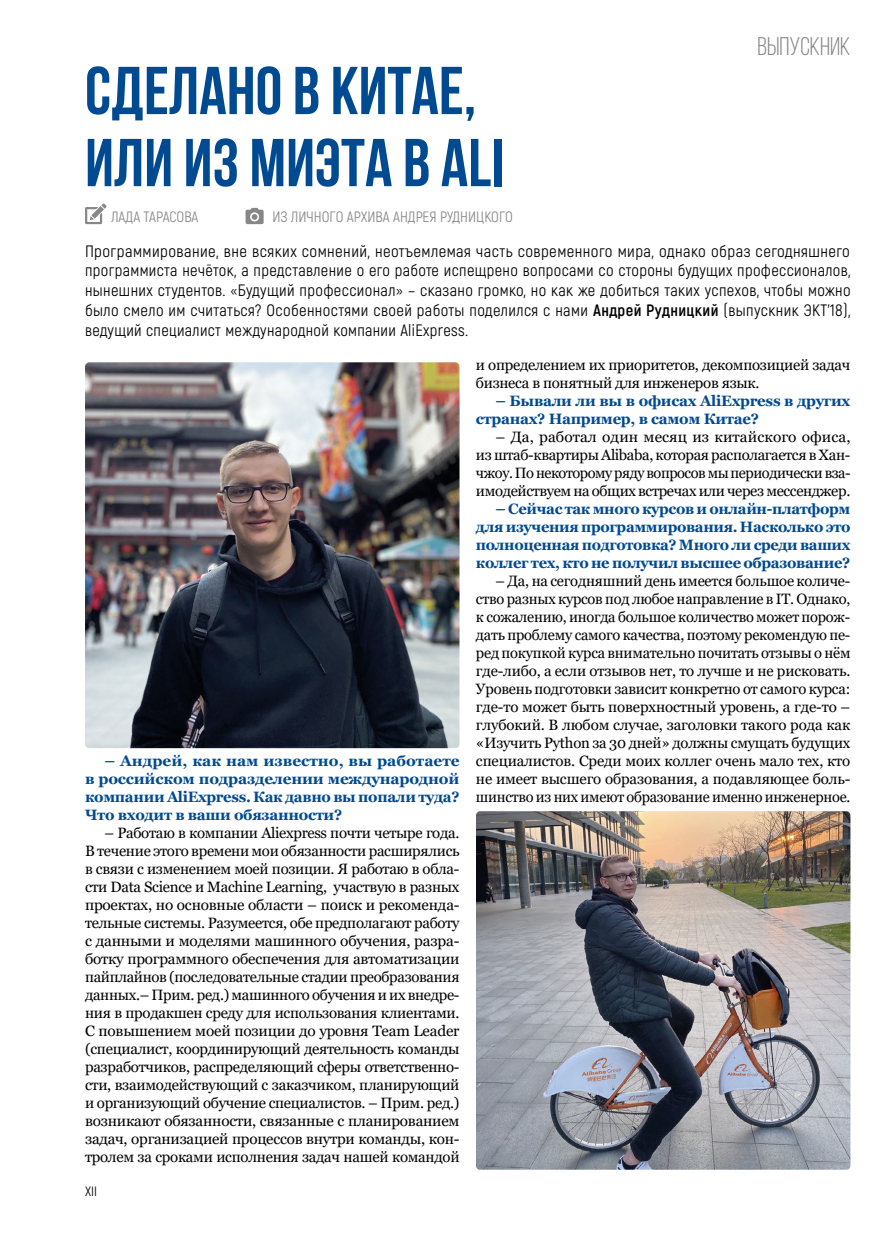
<style>
.page{position:relative;width:893px;height:1255px;background:#fff}
.page>*{position:absolute;margin:0;border:0;box-sizing:border-box;transform-origin:0 0}
.t1{font:700 67.5px/72px "Bebas Neue";color:#004a92}
.t2{font:25.5px "Bebas Neue";color:#878787}
.t3{font:16.5px/19.8px "Akrobat";letter-spacing:.02em;color:#000;text-align:justify}
.t4{font:15px/18px "Georgia";letter-spacing:-.02em;color:#000;text-align:justify}
.t5{font:700 15px/18px "Georgia";letter-spacing:-.02em;color:#004a92;text-align:justify}
.t6{font:15px "Akrobat";color:#878787}
.t7{font:13.5px "Akrobat";color:#000}
.s1{font-weight:700}
</style>
<div class="page">
<svg style="left:85px;top:203px;width:22px;height:21px"></svg>
<img style="left:85px;top:362px;width:374px;height:386px">
<img style="left:476px;top:811px;width:374px;height:358px">
<svg style="left:246px;top:208px;width:18px;height:16px"></svg>
<h1 class="t1" style="left:85px;top:54px;width:420px">Сделано в Китае, или из МИЭТа в Ali</h1>
<p class="t6" style="left:111px;top:208px;width:89px">ЛАДА ТАРАСОВА</p>
<p class="t6" style="left:272px;top:208px;width:242px">ИЗ ЛИЧНОГО АРХИВА АНДРЕЯ РУДНИЦКОГО</p>
<h2 class="t2" style="left:757px;top:32px;width:94px">ВЫПУСКНИК</h2>
<p class="t3" style="left:85px;top:241px;width:767px">Программирование, вне всяких сомнений, неотъемлемая часть современного мира, однако образ сегодняшнего программиста нечёток, а представление о его работе испещрено вопросами со стороны будущих профессионалов, нынешних студентов. «Будущий профессионал» – сказано громко, но как же добиться таких успехов, чтобы можно было смело им считаться? Особенностями своей работы поделился с нами <span class="s1">Андрей Рудницкий</span> (выпускник ЭКТ’18), ведущий специалист международной компании AliExpress.</p>
<p class="t5" style="left:85px;top:752px;width:376px;text-indent:20px">– Андрей, как нам известно, вы работаете в российском подразделении международной компании AliExpress. Как давно вы попали туда?<br>Что входит в ваши обязанности?</p>
<p class="t4" style="left:85px;top:824px;width:376px;text-indent:20px">– Работаю в компании Aliexpress почти четыре года.<br>В течение этого времени мои обязанности расширялись в связи с изменением моей позиции. Я работаю в обла&shy;сти Data Science и Machine Learning, участвую в разных проектах, но основные области – поиск и рекоменда&shy;тельные системы. Разумеется, обе предполагают работу с данными и моделями машинного обучения, разра&shy;ботку программного обеспечения для автоматизации пайплайнов (последовательные стадии преобразования данных.– Прим. ред.) машинного обучения и их внедре&shy;ния в продакшен среду для использования клиентами.<br>С повышением моей позиции до уровня Team Leader (специалист, координирующий деятельность команды разработчиков, распределяющий сферы ответственно&shy;сти, взаимодействующий с заказчиком, планирующий и организующий обучение специалистов. – Прим. ред.) возникают обязанности, связанные с планированием задач, организацией процессов внутри команды, кон&shy;тролем за сроками исполнения задач нашей командой</p>
<p class="t7" style="left:85px;top:1183px;width:13px">XII</p>
<p class="t4" style="left:476px;top:356px;width:376px">и определением их приоритетов, декомпозицией задач бизнеса в понятный для инженеров язык.</p>
<p class="t5" style="left:476px;top:392px;width:376px;text-indent:20px">– Бывали ли вы в офисах AliExpress в других странах? Например, в самом Китае?</p>
<p class="t4" style="left:476px;top:428px;width:376px;text-indent:20px">– Да, работал один месяц из китайского офиса, из штаб-квартиры Alibaba, которая располагается в Хан&shy;чжоу. По некоторому ряду вопросов мы периодически вза&shy;имодействуем на общих встречах или через мессенджер.</p>
<p class="t5" style="left:476px;top:500px;width:376px;text-indent:20px">– Сейчас так много курсов и онлайн-платформ для изучения программирования. Насколько это полноценная подготовка? Много ли среди ваших коллег тех, кто не получил высшее образование?</p>
<p class="t4" style="left:476px;top:572px;width:376px;text-indent:20px">– Да, на сегодняшний день имеется большое количе&shy;ство разных курсов под любое направление в IT. Однако, к сожалению, иногда большое количество может порож&shy;дать проблему самого качества, поэтому рекомендую пе&shy;ред покупкой курса внимательно почитать отзывы о нём где-либо, а если отзывов нет, то лучше и не рисковать.<br>Уровень подготовки зависит конкретно от самого курса: где-то может быть поверхностный уровень, а где-то – глубокий. В любом случае, заголовки такого рода как «Изучить Python за 30 дней» должны смущать будущих специалистов. Среди моих коллег очень мало тех, кто не имеет высшего образования, а подавляющее боль&shy;шинство из них имеют образование именно инженерное.</p>
</div>
